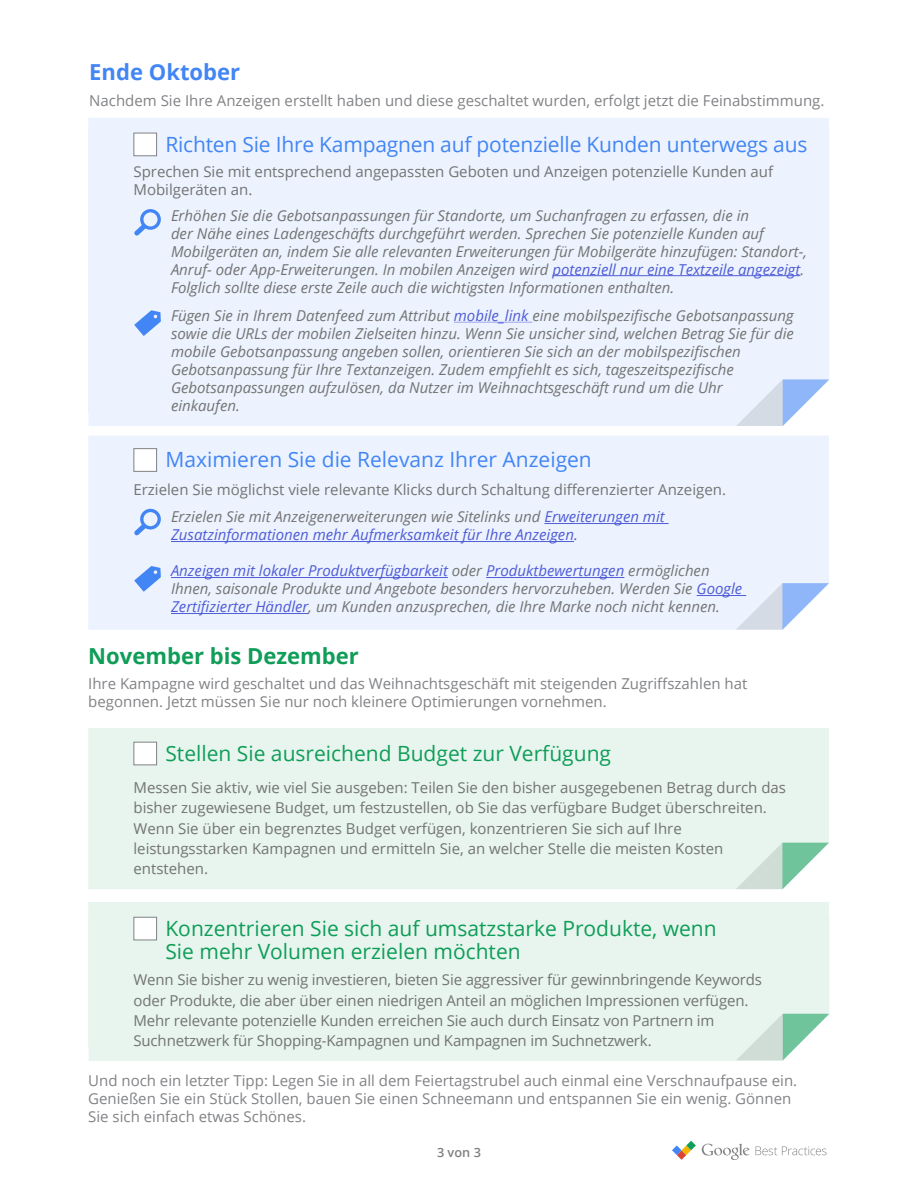
<style>
.page{position:relative;width:918px;height:1188px;background:#fff}
.page>*{position:absolute;margin:0;border:0;box-sizing:border-box;transform-origin:0 0}
.t1{font:700 22.05px "Open Sans";color:#0f9d58}
.t2{font:700 22.05px "Open Sans";color:#4285f4}
.t3{font:21px/23.2px "Open Sans";color:#0f9d58}
.t4{font:21px "Open Sans";letter-spacing:-.01em;color:#4285f4}
.t5{font:italic 15px/18px "Open Sans";color:#737373}
.t6{font:15px/20.2px "Open Sans";color:#737373}
.t7{font:15px/18px "Open Sans";color:#808285}
.t8{font:italic 15px/18px "Open Sans";color:#4f5cd6}
.t9{font:600 12.75px "Open Sans";color:#808080}
.s1{color:#4f5cd6}
.s2{color:#737373}
</style>
<div class="page">
<div style="left:88px;top:902px;width:741px;height:145px;background:#e7f5ee"></div>
<div style="left:89px;top:916px;width:740px;height:145px;background:#e7f5ee"></div>
<svg style="left:736px;top:1014px;width:93px;height:46px"></svg>
<div style="left:134px;top:917px;width:23px;height:23px;background:#fff;border:1px solid #808285"></div>
<div style="left:88px;top:118px;width:741px;height:13px;background:#ecf3fe"></div>
<div style="left:88px;top:131px;width:741px;height:295px;background:#ecf3fe"></div>
<svg style="left:736px;top:379px;width:93px;height:47px"></svg>
<hr style="left:553px;top:275px;width:247px;height:1px;background:#4f5cd6">
<hr style="left:454px;top:322px;width:78px;height:1px;background:#9ea5e8">
<div style="left:88px;top:436px;width:741px;height:194px;background:#ecf3fe"></div>
<svg style="left:736px;top:583px;width:93px;height:47px"></svg>
<div style="left:134px;top:448px;width:23px;height:24px;background:#fff;border:1px solid #808285"></div>
<hr style="left:544px;top:523px;width:125px;height:1px;background:#4f5cd6">
<hr style="left:171px;top:541px;width:362px;height:1px;background:#4f5cd6">
<hr style="left:539px;top:541px;width:35px;height:1px;background:#4f5cd6">
<hr style="left:171px;top:577px;width:277px;height:1px;background:#4f5cd6">
<hr style="left:486px;top:577px;width:138px;height:1px;background:#4f5cd6">
<hr style="left:697px;top:595px;width:49px;height:1px;background:#4f5cd6">
<hr style="left:171px;top:613px;width:138px;height:1px;background:#4f5cd6">
<svg style="left:134px;top:509px;width:27px;height:26px"></svg>
<svg style="left:134px;top:566px;width:27px;height:26px"></svg>
<div style="left:88px;top:728px;width:741px;height:161px;background:#e7f5ee"></div>
<svg style="left:736px;top:843px;width:93px;height:46px"></svg>
<div style="left:134px;top:742px;width:23px;height:23px;background:#fff;border:1px solid #808285"></div>
<div style="left:134px;top:133px;width:23px;height:23px;background:#fff;border:1px solid #808285"></div>
<svg style="left:134px;top:209px;width:27px;height:27px"></svg>
<svg style="left:134px;top:310px;width:27px;height:26px"></svg>
<svg style="left:702px;top:1144px;width:48px;height:16px"></svg>
<svg style="left:756px;top:1146px;width:70px;height:9px"></svg>
<svg style="left:672px;top:1141px;width:24px;height:19px"></svg>
<h1 class="t2" style="left:89px;top:57px;width:152px">Ende Oktober</h1>
<p class="t7" style="left:89px;top:91px;width:737px">Nachdem Sie Ihre Anzeigen erstellt haben und diese geschaltet wurden, erfolgt jetzt die Feinabstimmung.</p>
<h2 class="t4" style="left:165px;top:130px;width:644px">Richten Sie Ihre Kampagnen auf potenzielle Kunden unterwegs aus</h2>
<p class="t6" style="left:134px;top:162px;width:641px;line-height:18px">Sprechen Sie mit entsprechend angepassten Geboten und Anzeigen potenzielle Kunden auf<br>Mobilgeräten an.</p>
<p class="t5" style="left:171px;top:206px;width:638px">Erhöhen Sie die Gebotsanpassungen für Standorte, um Suchanfragen zu erfassen, die in<br>der Nähe eines Ladengeschäfts durchgeführt werden. Sprechen Sie potenzielle Kunden auf Mobilgeräten an, indem Sie alle relevanten Erweiterungen für Mobilgeräte hinzufügen: Standort-, Anruf- oder App-Erweiterungen. In mobilen Anzeigen wird <span class="s1">potenziell nur eine Textzeile angezeigt</span>.<br>Folglich sollte diese erste Zeile auch die wichtigsten Informationen enthalten.</p>
<p class="t5" style="left:171px;top:306px;width:625px">Fügen Sie in Ihrem Datenfeed zum Attribut <span class="s1">mobile_link</span> eine mobilspezifische Gebotsanpassung sowie die URLs der mobilen Zielseiten hinzu. Wenn Sie unsicher sind, welchen Betrag Sie für die mobile Gebotsanpassung angeben sollen, orientieren Sie sich an der mobilspezifischen Gebotsanpassung für Ihre Textanzeigen. Zudem empfiehlt es sich, tageszeitspezifische Gebotsanpassungen aufzulösen, da Nutzer im Weihnachtsgeschäft rund um die Uhr einkaufen.</p>
<h2 class="t4" style="left:165px;top:445px;width:428px">Maximieren Sie die Relevanz Ihrer Anzeigen</h2>
<p class="t8" style="left:171px;top:508px;width:495px"><span class="s2">Erzielen Sie mit Anzeigenerweiterungen wie Sitelinks und</span> Erweiterungen mit<br>Zusatzinformationen mehr Aufmerksamkeit für Ihre Anzeigen.</p>
<p class="t5" style="left:171px;top:562px;width:573px"><span class="s1">Anzeigen mit lokaler Produktverfügbarkeit</span> oder <span class="s1">Produktbewertungen</span> ermöglichen<br>Ihnen, saisonale Produkte und Angebote besonders hervorzuheben. Werden Sie <span class="s1">Google<br>Zertifizierter Händler</span>, um Kunden anzusprechen, die Ihre Marke noch nicht kennen.</p>
<h1 class="t1" style="left:88px;top:640px;width:272px">November bis Dezember</h1>
<p class="t7" style="left:88px;top:675px;width:661px">Ihre Kampagne wird geschaltet und das Weihnachtsgeschäft mit steigenden Zugriffszahlen hat begonnen. Jetzt müssen Sie nur noch kleinere Optimierungen vornehmen.</p>
<p class="t6" style="left:134px;top:479px;width:594px">Erzielen Sie möglichst viele relevante Klicks durch Schaltung differenzierter Anzeigen.</p>
<h2 class="t3" style="left:165px;top:741px;width:447px">Stellen Sie ausreichend Budget zur Verfügung</h2>
<p class="t6" style="left:134px;top:777px;width:654px">Messen Sie aktiv, wie viel Sie ausgeben: Teilen Sie den bisher ausgegebenen Betrag durch das bisher zugewiesene Budget, um festzustellen, ob Sie das verfügbare Budget überschreiten.<br>Wenn Sie über ein begrenztes Budget verfügen, konzentrieren Sie sich auf Ihre leistungsstarken Kampagnen und ermitteln Sie, an welcher Stelle die meisten Kosten entstehen.</p>
<h2 class="t3" style="left:165px;top:916px;width:553px">Konzentrieren Sie sich auf umsatzstarke Produkte, wenn<br>Sie mehr Volumen erzielen möchten</h2>
<p class="t6" style="left:134px;top:969px;width:630px">Wenn Sie bisher zu wenig investieren, bieten Sie aggressiver für gewinnbringende Keywords oder Produkte, die aber über einen niedrigen Anteil an möglichen Impressionen verfügen.<br>Mehr relevante potenzielle Kunden erreichen Sie auch durch Einsatz von Partnern im Suchnetzwerk für Shopping-Kampagnen und Kampagnen im Suchnetzwerk.</p>
<p class="t7" style="left:88px;top:1071px;width:710px">Und noch ein letzter Tipp: Legen Sie in all dem Feiertagstrubel auch einmal eine Verschnaufpause ein.<br>Genießen Sie ein Stück Stollen, bauen Sie einen Schneemann und entspannen Sie ein wenig. Gönnen<br>Sie sich einfach etwas Schönes.</p>
<p class="t9" style="left:437px;top:1144px;width:45px">3 von 3</p>
</div>
